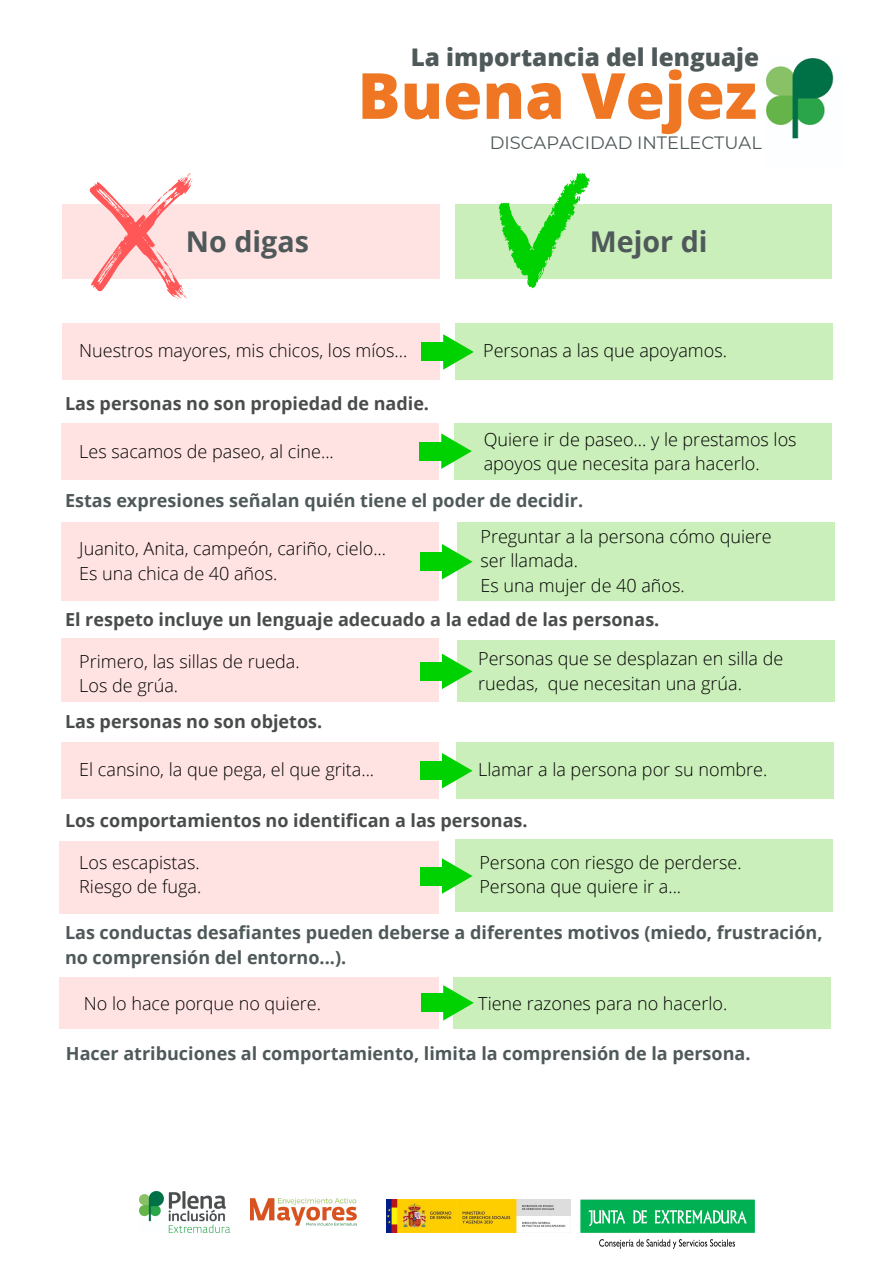
<style>
.page{position:relative;width:893px;height:1263px;background:#fff}
.page>*{position:absolute;margin:0;border:0;box-sizing:border-box;transform-origin:0 0}
.t1{font:800 63.68px "Open Sans";color:#ef7723}
.t2{font:700 28.65px "Open Sans";color:#4f595a}
.t3{font:800 24.3px "Open Sans";color:#4f595a}
.t4{font:300 18px/24.8px "Open Sans";color:#000}
.t5{font:700 18px/24.8px "Open Sans";color:#4f595a}
.t6{font:700 18px "Open Sans";color:#494c4b}
.t7{font:17.85px "Montserrat";color:#4f595a}
</style>
<div class="page">
<div style="left:62px;top:204px;width:377px;height:75px;background:#ffe3e3"></div>
<div style="left:62px;top:323px;width:377px;height:57px;background:#ffe3e3"></div>
<div style="left:455px;top:323px;width:377px;height:57px;background:#cbefbb"></div>
<div style="left:59px;top:841px;width:379px;height:72px;background:#ffe3e3"></div>
<div style="left:455px;top:840px;width:377px;height:72px;background:#cbefbb"></div>
<img style="left:139px;top:1192px;width:90px;height:41px">
<img style="left:386px;top:1199px;width:184px;height:34px">
<img style="left:570px;top:1199px;width:185px;height:50px">
<div style="left:456px;top:204px;width:376px;height:75px;background:#cbefbb"></div>
<div style="left:454px;top:423px;width:377px;height:56px;background:#cbefbb"></div>
<div style="left:62px;top:522px;width:377px;height:79px;background:#ffe3e3"></div>
<svg style="left:443px;top:334px;width:31px;height:36px"></svg>
<div style="left:421px;top:343px;width:26px;height:18px;background:#00d100"></div>
<img style="left:251px;top:1198px;width:106px;height:28px">
<img style="left:766px;top:58px;width:68px;height:81px">
<svg style="left:89px;top:173px;width:103px;height:126px"></svg>
<svg style="left:498px;top:173px;width:92px;height:115px"></svg>
<div style="left:61px;top:423px;width:377px;height:56px;background:#ffe3e3"></div>
<div style="left:457px;top:522px;width:377px;height:79px;background:#cbefbb"></div>
<svg style="left:441px;top:433px;width:31px;height:36px"></svg>
<div style="left:419px;top:442px;width:26px;height:18px;background:#00d100"></div>
<svg style="left:442px;top:544px;width:30px;height:35px"></svg>
<div style="left:420px;top:553px;width:26px;height:18px;background:#00d100"></div>
<div style="left:457px;top:640px;width:377px;height:62px;background:#cbefbb"></div>
<div style="left:62px;top:639px;width:377px;height:63px;background:#ffe3e3"></div>
<svg style="left:442px;top:654px;width:30px;height:35px"></svg>
<div style="left:420px;top:662px;width:26px;height:18px;background:#00d100"></div>
<div style="left:61px;top:742px;width:377px;height:57px;background:#ffe3e3"></div>
<div style="left:457px;top:742px;width:377px;height:57px;background:#cbefbb"></div>
<svg style="left:442px;top:753px;width:30px;height:35px"></svg>
<div style="left:420px;top:762px;width:26px;height:18px;background:#00d100"></div>
<svg style="left:442px;top:858px;width:30px;height:36px"></svg>
<div style="left:420px;top:867px;width:26px;height:18px;background:#00d100"></div>
<div style="left:59px;top:977px;width:379px;height:51px;background:#ffe3e3"></div>
<div style="left:453px;top:977px;width:377px;height:51px;background:#cbefbb"></div>
<svg style="left:443px;top:985px;width:31px;height:35px"></svg>
<div style="left:421px;top:994px;width:26px;height:18px;background:#00d100"></div>
<p class="t3" style="left:411px;top:40px;width:350px">La importancia del lenguaje</p>
<p class="t1" style="left:357px;top:51px;width:401px">Buena Vejez</p>
<p class="t7" style="left:490px;top:132px;width:274px">DISCAPACIDAD INTELECTUAL</p>
<p class="t2" style="left:186px;top:221px;width:124px">No digas</p>
<p class="t2" style="left:590px;top:221px;width:119px">Mejor di</p>
<p class="t4" style="left:79px;top:338px;width:329px">Nuestros mayores, mis chicos, los míos...</p>
<p class="t6" style="left:65px;top:391px;width:365px">Las personas no son propiedad de nadie.</p>
<p class="t4" style="left:79px;top:438px;width:256px">Les sacamos de paseo, al cine...</p>
<p class="t4" style="left:483px;top:338px;width:245px">Personas a las que apoyamos.</p>
<p class="t4" style="left:484px;top:426px;width:314px">Quiere ir de paseo... y le prestamos los apoyos que necesita para hacerlo.</p>
<p class="t5" style="left:65px;top:488px;width:519px">Estas expresiones señalan quién tiene el poder de decidir.</p>
<p class="t4" style="left:79px;top:536px;width:308px">Juanito, Anita, campeón, cariño, cielo...</p>
<p class="t4" style="left:79px;top:560px;width:200px">Es una chica de 40 años.</p>
<p class="t4" style="left:480px;top:523px;width:293px">Preguntar a la persona cómo quiere ser llamada.</p>
<p class="t4" style="left:480px;top:573px;width:206px">Es una mujer de 40 años.</p>
<p class="t6" style="left:65px;top:606px;width:596px">El respeto incluye un lenguaje adecuado a la edad de las personas.</p>
<p class="t4" style="left:79px;top:648px;width:222px">Primero, las sillas de rueda.</p>
<p class="t4" style="left:79px;top:673px;width:100px">Los de grúa.</p>
<p class="t6" style="left:65px;top:708px;width:259px">Las personas no son objetos.</p>
<p class="t4" style="left:478px;top:646px;width:307px">Personas que se desplazan en silla de ruedas, que necesitan una grúa.</p>
<p class="t4" style="left:79px;top:756px;width:296px">El cansino, la que pega, el que grita...</p>
<p class="t4" style="left:478px;top:756px;width:291px">Llamar a la persona por su nombre.</p>
<p class="t6" style="left:65px;top:808px;width:464px">Los comportamientos no identifican a las personas.</p>
<p class="t4" style="left:79px;top:849px;width:122px">Los escapistas.</p>
<p class="t4" style="left:79px;top:874px;width:124px">Riesgo de fuga.</p>
<p class="t4" style="left:479px;top:849px;width:264px">Persona con riesgo de perderse.</p>
<p class="t4" style="left:479px;top:874px;width:203px">Persona que quiere ir a...</p>
<p class="t5" style="left:65px;top:920px;width:759px">Las conductas desafiantes pueden deberse a diferentes motivos (miedo, frustración, no comprensión del entorno...).</p>
<p class="t4" style="left:84px;top:990px;width:238px">No lo hace porque no quiere.</p>
<p class="t4" style="left:478px;top:990px;width:251px">Tiene razones para no hacerlo.</p>
<p class="t5" style="left:66px;top:1041px;width:686px">Hacer atribuciones al comportamiento, limita la comprensión de la persona.</p>
</div>
